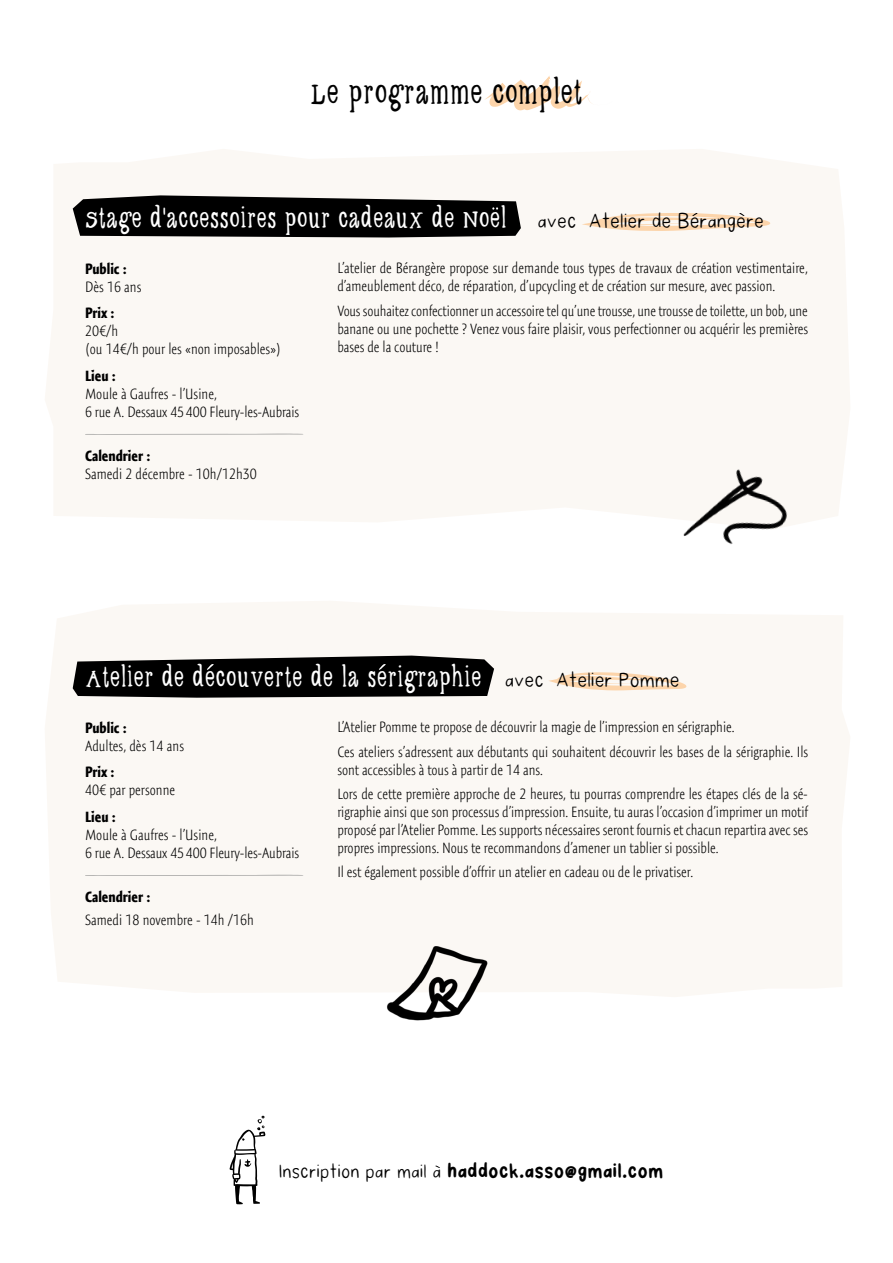
<style>
.page{position:relative;width:893px;height:1263px;background:#fff}
.page>*{position:absolute;margin:0;border:0;box-sizing:border-box;transform-origin:0 0}
.t1{font:27px "Dark Seas Hand";color:#000}
.t2{font:22.5px "Dark Seas Hand";color:#fff}
.t3{font:22.5px "Dark Seas Sans";color:#000}
.t4{font:700 21px "Dark Seas Sans";color:#000}
.t5{font:200 condensed 15px/18px "Expo Sans Pro";letter-spacing:-.005em;color:#000}
.t6{font:700 condensed 15px "Expo Sans Pro";color:#000}
.s1{font-family:"Dark Seas Sans";color:#000}
.s2{font-weight:400}
</style>
<div class="page">
<svg style="left:485px;top:76px;width:106px;height:34px"></svg>
<svg style="left:230px;top:1115px;width:35px;height:89px"></svg>
<div style="left:45px;top:149px;width:805px;height:373px;background:#fbf8f4"></div>
<svg style="left:73px;top:195px;width:448px;height:42px;background:#191918"></svg>
<svg style="left:85px;top:434px;width:218px;height:1px"></svg>
<svg style="left:582px;top:213px;width:188px;height:18px"></svg>
<img style="left:665px;top:452px;width:143px;height:92px">
<div style="left:45px;top:601px;width:805px;height:396px;background:#fbf8f4"></div>
<svg style="left:548px;top:672px;width:138px;height:18px"></svg>
<svg style="left:85px;top:875px;width:218px;height:1px"></svg>
<svg style="left:73px;top:656px;width:421px;height:42px;background:#181818"></svg>
<img style="left:373px;top:930px;width:121px;height:91px">
<h1 class="t1" style="left:310px;top:79px;width:274px">LE PROGRAMME COMPLET</h1>
<h2 class="t2" style="left:85px;top:207px;width:423px">STAGE D'ACCESSOIRES POUR CADEAUX DE NOËL</h2>
<h2 class="t3" style="left:538px;top:207px;width:226px">avec Atelier de Bérangère</h2>
<p class="t6" style="left:85px;top:259px;width:43px">Public :</p>
<p class="t5" style="left:85px;top:277px;width:58px">Dès 16 ans</p>
<p class="t6" style="left:85px;top:304px;width:31px">Prix :</p>
<p class="t5" style="left:85px;top:322px;width:197px">20€/h<br>(ou 14€/h pour les «non imposables»)</p>
<p class="t6" style="left:85px;top:366px;width:32px">Lieu :</p>
<p class="t5" style="left:85px;top:384px;width:216px">Moule à Gaufres - l’Usine,<br>6 rue A. Dessaux 45400 Fleury-les-Aubrais</p>
<p class="t6" style="left:85px;top:447px;width:67px">Calendrier :</p>
<p class="t5" style="left:85px;top:465px;width:173px">Samedi 2 décembre - 10h/12h30</p>
<p class="t5" style="left:337px;top:259px;width:472px">L’atelier de Bérangère propose sur demande tous types de travaux de création vestimentaire, d’ameublement déco, de réparation, d’upcycling et de création sur mesure, avec passion.</p>
<p class="t5" style="left:337px;top:301px;width:472px;text-align:justify">Vous souhaitez confectionner un accessoire tel qu’une trousse, une trousse de toilette, un bob, une banane ou une pochette ? Venez vous faire plaisir, vous perfectionner ou acquérir les premières bases de la couture !</p>
<h2 class="t2" style="left:85px;top:666px;width:594px">ATELIER DE DÉCOUVERTE DE LA SÉRIGRAPHIE <span class="s1">avec Atelier Pomme</span></h2>
<p class="t6" style="left:85px;top:718px;width:43px">Public :</p>
<p class="t5" style="left:85px;top:736px;width:101px">Adultes, dès 14 ans</p>
<p class="t6" style="left:85px;top:763px;width:31px">Prix :</p>
<p class="t5" style="left:85px;top:781px;width:92px">40€ par personne</p>
<p class="t6" style="left:85px;top:807px;width:32px">Lieu :</p>
<p class="t5" style="left:85px;top:825px;width:216px">Moule à Gaufres - l’Usine,<br>6 rue A. Dessaux 45400 Fleury-les-Aubrais</p>
<p class="t6" style="left:85px;top:888px;width:67px">Calendrier :</p>
<p class="t5" style="left:85px;top:910px;width:170px">Samedi 18 novembre - 14h /16h</p>
<p class="t5" style="left:337px;top:715px;width:472px;line-height:24.3px">L’Atelier Pomme te propose de découvrir la magie de l’impression en sérigraphie.<br>Ces ateliers s’adressent aux débutants qui souhaitent découvrir les bases de la sérigraphie. Ils</p>
<p class="t5" style="left:337px;top:757px;width:472px;line-height:24.3px">sont accessibles à tous à partir de 14 ans.<br>Lors de cette première approche de 2 heures, tu pourras comprendre les étapes clés de la sé-</p>
<p class="t5" style="left:337px;top:803px;width:472px;text-align:justify">rigraphie ainsi que son processus d’impression. Ensuite, tu auras l’occasion d’imprimer un motif proposé par l’Atelier Pomme. Les supports nécessaires seront fournis et chacun repartira avec ses propres impressions. Nous te recommandons d’amener un tablier si possible.</p>
<p class="t5" style="left:337px;top:863px;width:357px">Il est également possible d’offrir un atelier en cadeau ou de le privatiser.</p>
<h3 class="t4" style="left:279px;top:1157px;width:386px"><span class="s2">Inscription par mail à</span> haddock.asso@gmail.com</h3>
</div>
